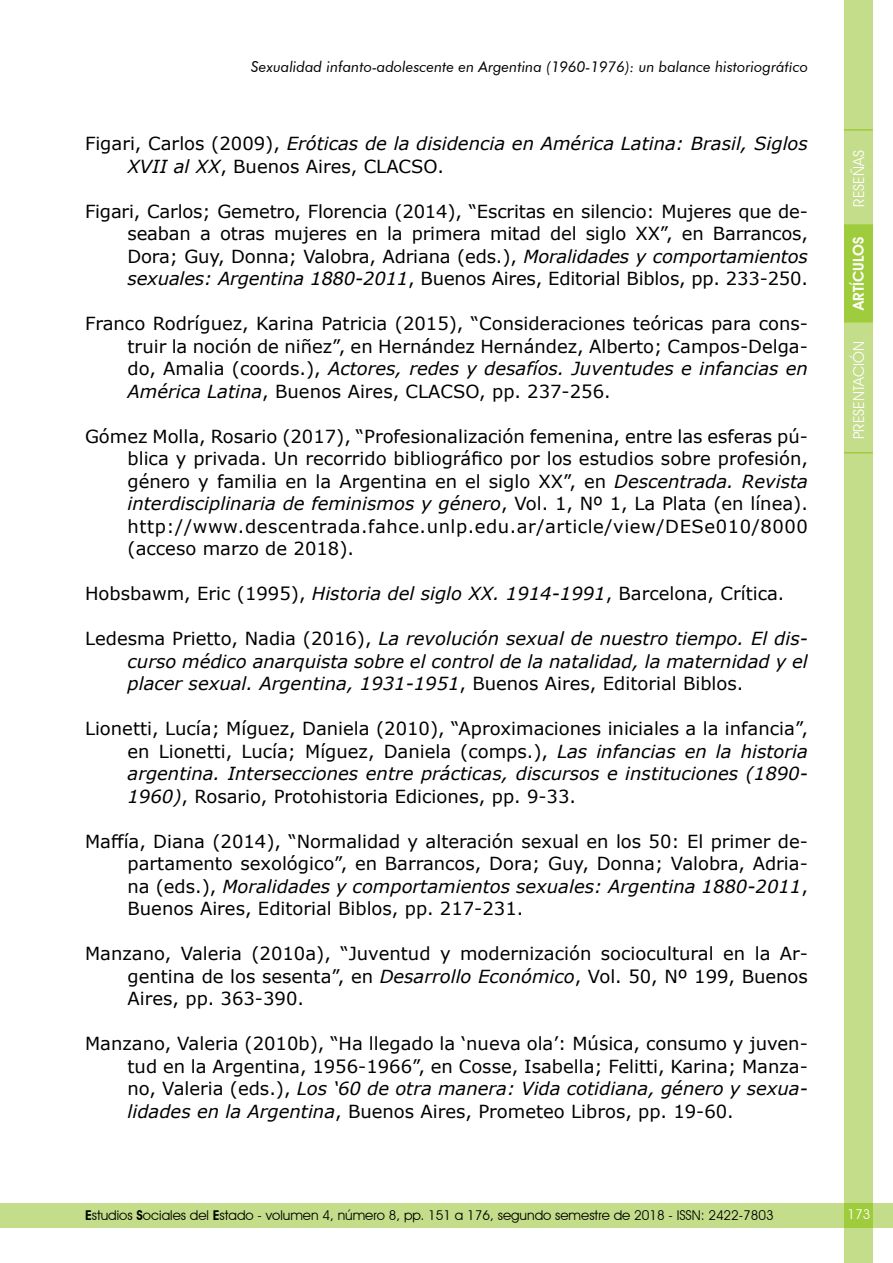
<style>
.page{position:relative;width:893px;height:1263px;background:#fff}
.page>*{position:absolute;margin:0;border:0;box-sizing:border-box;transform-origin:0 0}
.t1{font:18px/22.5px "Verdana";color:#000;text-align:justify}
.t2{font:italic 18px/22.5px "Verdana";color:#000}
.t3{font:italic 15px "Futura BT";color:#000}
.t4{font:15px "Avant Garde IT Cby BT";color:#fff}
.t5{font:600 15px "Avant Garde IT Cby BT";color:#fff}
.t6{font:13.5px "Avant Garde IT Cby BT";color:#000}
.t7{font:13.5px "Avant Garde IT Cby BT";color:#fff}
.s1{font-style:normal}
.s2{font-style:italic}
.s3{font-weight:600}
</style>
<div class="page">
<div style="left:844px;top:0;width:29px;height:1263px;background:#c4dd8a"></div>
<div style="left:844px;top:225px;width:29px;height:96px;background:#9fcc3c"></div>
<hr style="left:844px;top:224px;width:29px;height:2px;background:#9fcc3c">
<hr style="left:844px;top:129px;width:29px;height:2px;background:#9fcc3c">
<svg style="left:844px;top:452px;width:29px;height:1px"></svg>
<svg style="left:844px;top:321px;width:29px;height:1px"></svg>
<div style="left:0;top:1203px;width:893px;height:25px;background:#c4dd8a"></div>
<div style="left:844px;top:1203px;width:29px;height:25px;background:#9fcc3c"></div>
<p class="t3" style="left:251px;top:58px;width:558px">Sexualidad infanto-adolescente en Argentina (1960-1976): un balance historiográfico</p>
<p class="t2" style="left:128px;top:132px;width:682px;text-indent:-43px"><span class="s1">Figari, Carlos (2009),</span> Eróticas de la disidencia en América Latina: Brasil, Siglos<br>XVII al XX<span class="s1">, Buenos Aires, CLACSO.</span></p>
<p class="t1" style="left:128px;top:200px;width:682px;text-indent:-43px">Figari, Carlos; Gemetro, Florencia (2014), “Escritas en silencio: Mujeres que de&shy;seaban a otras mujeres en la primera mitad del siglo XX”, en Barrancos, Dora; Guy, Donna; Valobra, Adriana (eds.), <span class="s2">Moralidades y comportamientos sexuales: Argentina 1880-2011</span>, Buenos Aires, Editorial Biblos, pp. 233-250.</p>
<p class="t1" style="left:128px;top:312px;width:682px;text-indent:-43px">Franco Rodríguez, Karina Patricia (2015), “Consideraciones teóricas para cons&shy;truir la noción de niñez”, en Hernández Hernández, Alberto; Campos-Delga&shy;do, Amalia (coords.), <span class="s2">Actores, redes y desafíos. Juventudes e infancias en América Latina</span>, Buenos Aires, CLACSO, pp. 237-256.</p>
<p class="t1" style="left:128px;top:425px;width:682px;text-indent:-43px">Gómez Molla, Rosario (2017), “Profesionalización femenina, entre las esferas pú&shy;blica y privada. Un recorrido bibliográfico por los estudios sobre profesión, género y familia en la Argentina en el siglo XX”, en <span class="s2">Descentrada. Revista interdisciplinaria de feminismos y género</span>, Vol. 1, Nº 1, La Plata (en línea). http://www.descentrada.fahce.unlp.edu.ar/article/view/DESe010/8000 (acceso marzo de 2018).</p>
<p class="t1" style="left:85px;top:582px;width:701px">Hobsbawm, Eric (1995), <span class="s2">Historia del siglo XX. 1914-1991</span>, Barcelona, Crítica.</p>
<p class="t2" style="left:128px;top:627px;width:682px;text-align:justify;text-indent:-43px"><span class="s1">Ledesma Prietto, Nadia (2016),</span> La revolución sexual de nuestro tiempo. El dis&shy;curso médico anarquista sobre el control de la natalidad, la maternidad y el placer sexual. Argentina, 1931-1951<span class="s1">, Buenos Aires, Editorial Biblos.</span></p>
<p class="t1" style="left:128px;top:717px;width:682px;text-indent:-43px">Lionetti, Lucía; Míguez, Daniela (2010), “Aproximaciones iniciales a la infancia”, en Lionetti, Lucía; Míguez, Daniela (comps.), <span class="s2">Las infancias en la historia argentina. Intersecciones entre prácticas, discursos e instituciones (1890- 1960)</span>, Rosario, Protohistoria Ediciones, pp. 9-33.</p>
<p class="t1" style="left:128px;top:830px;width:682px;text-indent:-42px">Maffía, Diana (2014), “Normalidad y alteración sexual en los 50: El primer de&shy;partamento sexológico”, en Barrancos, Dora; Guy, Donna; Valobra, Adria&shy;na (eds.), <span class="s2">Moralidades y comportamientos sexuales: Argentina 1880-2011</span>, Buenos Aires, Editorial Biblos, pp. 217-231.</p>
<p class="t1" style="left:128px;top:942px;width:682px;text-indent:-43px">Manzano, Valeria (2010a), “Juventud y modernización sociocultural en la Ar&shy;gentina de los sesenta”, en <span class="s2">Desarrollo Económico</span>, Vol. 50, Nº 199, Buenos Aires, pp. 363-390.</p>
<p class="t1" style="left:128px;top:1032px;width:682px;text-indent:-43px">Manzano, Valeria (2010b), “Ha llegado la ‘nueva ola’: Música, consumo y juven&shy;tud en la Argentina, 1956-1966”, en Cosse, Isabella; Felitti, Karina; Manza&shy;no, Valeria (eds.), <span class="s2">Los ‘60 de otra manera: Vida cotidiana, género y sexua&shy;lidades en la Argentina</span>, Buenos Aires, Prometeo Libros, pp. 19-60.</p>
<p class="t4" style="left:850px;top:207px;width:58px;rotate:-90deg">RESEÑAS</p>
<p class="t5" style="left:850px;top:309px;width:74px;rotate:-90deg">ARTÍCULOS</p>
<p class="t4" style="left:850px;top:439px;width:99px;rotate:-90deg">PRESENTACIÓN</p>
<p class="t6" style="left:85px;top:1207px;width:690px"><span class="s3">E</span>studios <span class="s3">S</span>ociales del <span class="s3">E</span>stado - volumen 4, número 8, pp. 151 a 176, segundo semestre de 2018 - ISSN: 2422-7803</p>
<p class="t7" style="left:847px;top:1206px;width:24px">173</p>
</div>
